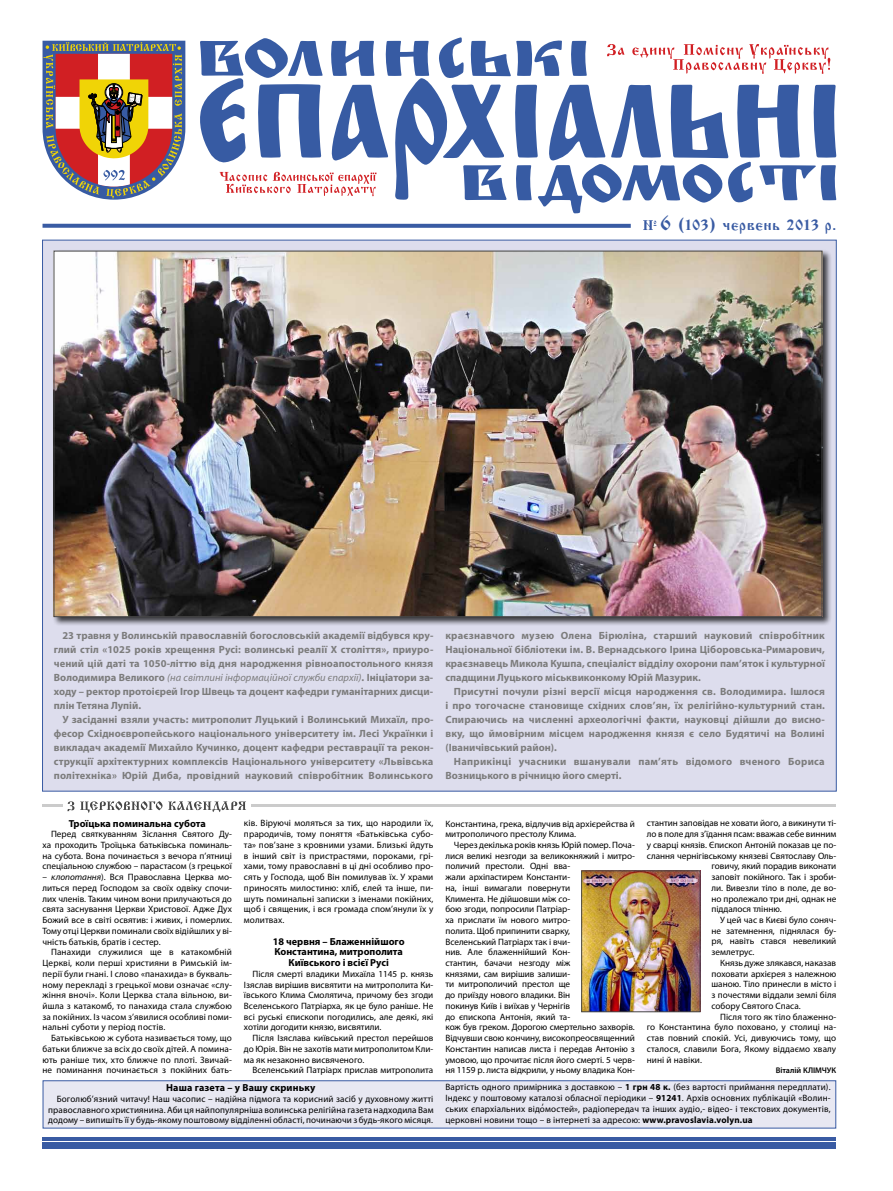
<style>
.page{position:relative;width:893px;height:1191px;background:#fff}
.page>*{position:absolute;margin:0;border:0;box-sizing:border-box;transform-origin:0 0}
.t1{font:15px "Izhitsa C";letter-spacing:.04em;color:#395ba3}
.t2{font:700 10.5px/14px "Myriad Pro";color:#7c7c7c;text-align:justify}
.t3{font:700 10.5px/14px "Myriad Pro";letter-spacing:.025em;color:#7c7c7c}
.t4{font:700 10.2px/10.7px "Myriad Pro";color:#000;text-align:center}
.t5{font:9.2px/10.7px "Myriad Pro";letter-spacing:-.005em;color:#000;text-align:justify}
.t6{font:600 8.2px "Myriad Pro";color:#000}
.s1{font-size:20px}
.s2{font-weight:400;font-style:italic}
.s3{font-style:italic}
.s4{font-weight:700}
</style>
<div class="page">
<svg style="left:607px;top:44px;width:223px;height:30px"></svg>
<svg style="left:200px;top:37px;width:387px;height:41px"></svg>
<svg style="left:467px;top:200px;width:369px;height:14px"></svg>
<svg style="left:200px;top:78px;width:636px;height:122px"></svg>
<svg style="left:220px;top:172px;width:156px;height:24px"></svg>
<svg style="left:43px;top:41px;width:142px;height:159px"></svg>
<div style="left:42px;top:240px;width:795px;height:551px;background:#dddded;border:1px solid #395ba3"></div>
<svg style="left:643px;top:220px;width:13px;height:10px"></svg>
<svg style="left:43px;top:224px;width:588px;height:4px;background:#4363a7"></svg>
<div style="left:43px;top:1080px;width:793px;height:48px;background:#e8e8f2;border:1px solid #395ba3"></div>
<div style="left:43px;top:1142px;width:793px;height:7px;background:#395ba3"></div>
<hr style="left:43px;top:1137px;width:793px;height:3px;background:#395ba3">
<div style="left:52px;top:249px;width:779px;height:377px;background:#000;opacity:.75"></div>
<img style="left:56px;top:253px;width:764px;height:362px">
<hr style="left:251px;top:804px;width:585px;height:3px;background:#cbcbcb">
<hr style="left:43px;top:804px;width:20px;height:3px;background:#cbcbcb">
<svg style="left:67px;top:801px;width:179px;height:12px"></svg>
<img style="left:583px;top:872px;width:115px;height:138px">
<div style="left:581px;top:870px;width:119px;height:142px;border:1px solid #464646"></div>
<h1 class="t1" style="left:660px;top:216px;width:178px"><span class="s1">6</span> (103) червень 2013 р.</h1>
<p class="t2" style="left:54px;top:628px;width:381px;text-indent:9px">23 травня у Волинській православній богословській академії відбувся кру&shy;глий стіл «1025 років хрещення Русі: волинські реалії X століття», приуро&shy;чений цій даті та 1050-літтю від дня народження рівноапостольного князя Володимира Великого <span class="s2">(на світлині інформаційної служби єпархії)</span>. Ініціатори за&shy;ходу – ректор протоієрей Ігор Швець та доцент кафедри гуманітарних дисци&shy;плін Тетяна Лупій.</p>
<p class="t2" style="left:54px;top:712px;width:381px;text-indent:9px">У засіданні взяли участь: митрополит Луцький і Волинський Михаїл, про&shy;фесор Східноєвропейського національного університету ім. Лесі Українки і викладач академії Михайло Кучинко, доцент кафедри реставрації та рекон&shy;струкції архітектурних комплексів Національного університету «Львівська політехніка» Юрій Диба, провідний науковий співробітник Волинського</p>
<p class="t2" style="left:445px;top:628px;width:381px">краєзнавчого музею Олена Бірюліна, старший науковий співробітник Національної бібліотеки ім. В. Вернадського Ірина Ціборовська-Римарович, краєзнавець Микола Кушпа, спеціаліст відділу охорони пам’яток і культурної спадщини Луцького міськвиконкому Юрій Мазурик.</p>
<p class="t2" style="left:445px;top:684px;width:381px;text-indent:9px">Присутні почули різні версії місця народження св. Володимира. Ішлося і про тогочасне становище східних слов’ян, їх релігійно-культурний стан.<br>Спираючись на численні археологічні факти, науковці дійшли до висно&shy;вку, що ймовірним місцем народження князя є село Будятичі на Волині (Іваничівський район).</p>
<p class="t3" style="left:445px;top:754px;width:381px;text-indent:9px">Наприкінці учасники вшанували пам’ять відомого вченого Бориса<br>Возницького в річницю його смерті.</p>
<p class="t4" style="left:69px;top:817px;width:138px">Троїцька поминальна субота</p>
<p class="t5" style="left:43px;top:828px;width:191px;text-indent:9px">Перед святкуванням Зіслання Святого Ду&shy;ха проходить Троїцька батьківська поминаль&shy;на субота. Вона починається з вечора п’ятниці спеціальною службою – парастасом (з грецької</p>
<p class="t5" style="left:43px;top:871px;width:191px">– <span class="s3">клопотання</span>). Вся Православна Церква мо&shy;литься перед Господом за своїх одвіку спочи&shy;лих членів. Таким чином вони прилучаються до свята заснування Церкви Христової. Адже Дух Божий все в світі освятив: і живих, і померлих.<br>Тому отці Церкви поминали своїх відійшлих у ві&shy;чність батьків, братів і сестер.</p>
<p class="t5" style="left:43px;top:946px;width:191px;text-indent:9px">Панахиди служилися ще в катакомбній Церкві, коли перші християни в Римській ім&shy;перії були гнані. І слово «панахида» в букваль&shy;ному перекладі з грецької мови означає «слу&shy;жіння вночі». Коли Церква стала вільною, ви&shy;йшла з катакомб, то панахида стала службою за покійних. Із часом з’явилися особливі поми&shy;нальні суботи у період постів.</p>
<p class="t5" style="left:43px;top:1032px;width:191px;text-indent:9px">Батьківською ж субота називається тому, що батьки ближче за всіх до своїх дітей. А помина&shy;ють раніше тих, хто ближче по плоті. Звичай&shy;не поминання починається з покійних бать-</p>
<p class="t5" style="left:244px;top:818px;width:191px">ків. Віруючі моляться за тих, що народили їх, прародичів, тому поняття «Батьківська субо&shy;та» пов’зане з кровними узами. Близькі йдуть в інший світ із пристрастями, пороками, грі&shy;хами, тому православні в ці дні особливо про&shy;сять у Господа, щоб Він помилував їх. У храми приносять милостиню: хліб, єлей та інше, пи&shy;шуть поминальні записки з іменами покійних, щоб і священик, і вся громада спом’янули їх у молитвах.</p>
<p class="t4" style="left:273px;top:935px;width:133px">18 червня – Блаженнійшого<br>Константина, митрополита<br>Київського і всієї Русі</p>
<p class="t5" style="left:244px;top:968px;width:191px;text-indent:9px">Після смерті владики Михаїла 1145 р. князь Ізяслав вирішив висвятити на митрополита Ки&shy;ївського Клима Смолятича, причому без згоди Вселенського Патріарха, як це було раніше. Не всі руські єпископи погодились, але деякі, які хотіли догодити князю, висвятили.</p>
<p class="t5" style="left:244px;top:1032px;width:191px;text-indent:9px">Після Ізяслава київський престол перейшов до Юрія. Він не захотів мати митрополитом Кли&shy;ма як незаконно висвяченого.</p>
<p class="t5" style="left:252px;top:1064px;width:182px">Вселенський Патріарх прислав митрополита</p>
<p class="t5" style="left:445px;top:818px;width:191px">Константина, грека, відлучив від архієрейства й митрополичого престолу Клима.</p>
<p class="t5" style="left:445px;top:839px;width:191px;text-align:left;text-indent:9px">Через декілька років князь Юрій помер. Поча&shy;лися великі незгоди за великокняжий і митро&shy;поличий престоли. Одні вва-<br>жали архіпастирем Константи-<br>на, інші вимагали повернути<br>Климента. Не дійшовши між со-<br>бою згоди, попросили Патріар-<br>ха прислати їм нового митро-<br>полита. Щоб припинити сварку,<br>Вселенський Патріарх так і вчи-<br>нив. Але блаженнійший Кон-<br>стантин, бачачи незгоду між<br>князями, сам вирішив залиши-<br>ти митрополичий престол ще<br>до приїзду нового владики. Він<br>покинув Київ і виїхав у Чернігів<br>до єпископа Антонія, який та-<br>кож був греком. Дорогою смертельно захворів.<br>Відчувши свою кончину, високопреосвященний Константин написав листа і передав Антонію з умовою, що прочитає після його смерті. 5 черв&shy;ня 1159 р. листа відкрили, у ньому владика Кон-</p>
<p class="t5" style="left:647px;top:818px;width:191px">стантин заповідав не ховати його, а викинути ті-</p>
<p class="t5" style="left:647px;top:828px;width:191px">ло в поле для з’їдання псам: вважав себе винним</p>
<p class="t5" style="left:647px;top:839px;width:191px">у сварці князів. Єпископ Антоній показав це по-</p>
<p class="t5" style="left:647px;top:850px;width:191px">слання чернігівському князеві Святославу Оль-</p>
<p class="t5" style="left:711px;top:860px;width:126px">говичу, який порадив виконати</p>
<p class="t5" style="left:711px;top:871px;width:126px">заповіт покійного. Так і зроби-</p>
<p class="t5" style="left:711px;top:882px;width:126px">ли. Вивезли тіло в поле, де во-</p>
<p class="t5" style="left:711px;top:893px;width:126px">но пролежало три дні, однак не</p>
<p class="t5" style="left:711px;top:903px;width:72px">піддалося тлінню.</p>
<p class="t5" style="left:720px;top:914px;width:118px">У цей час в Києві було соняч-</p>
<p class="t5" style="left:711px;top:925px;width:126px">не затемнення, піднялася бу-</p>
<p class="t5" style="left:711px;top:936px;width:126px">ря, навіть стався невеликий</p>
<p class="t5" style="left:711px;top:946px;width:44px">землетрус.</p>
<p class="t5" style="left:720px;top:957px;width:118px">Князь дуже злякався, наказав</p>
<p class="t5" style="left:711px;top:968px;width:126px">поховати архієрея з належною</p>
<p class="t5" style="left:711px;top:978px;width:126px">шаною. Тіло принесли в місто і</p>
<p class="t5" style="left:711px;top:989px;width:126px">з почестями віддали землі біля</p>
<p class="t5" style="left:711px;top:1000px;width:91px">собору Святого Спаса.</p>
<p class="t5" style="left:720px;top:1011px;width:118px">Після того як тіло блаженно-</p>
<p class="t5" style="left:647px;top:1021px;width:191px">го Константина було поховано, у столиці на-</p>
<p class="t5" style="left:647px;top:1032px;width:191px">став повний спокій. Усі, дивуючись тому, що</p>
<p class="t5" style="left:647px;top:1043px;width:191px">сталося, славили Бога, Якому віддаємо хвалу</p>
<p class="t5" style="left:647px;top:1054px;width:57px">нині й навіки.</p>
<p class="t6" style="left:776px;top:1065px;width:62px">Віталій КЛІМЧУК</p>
<p class="t4" style="left:166px;top:1082px;width:151px">Наша газета – у Вашу скриньку</p>
<p class="t5" style="left:48px;top:1093px;width:387px;text-indent:9px">Боголюб’язний читачу! Наш часопис – надійна підмога та корисний засіб у духовному житті православного християнина. Аби ця найпопулярніша волинська релігійна газета надходила Вам додому – випишіть її у будь-якому поштовому відділенні області, починаючи з будь-якого місяця.</p>
<p class="t5" style="left:445px;top:1081px;width:387px">Вартість одного примірника з доставкою – <span class="s4">1 грн 48 к.</span> (без вартості приймання передплати).<br>Індекс у поштовому каталозі обласної періодики – <span class="s4">91241</span>. Архів основних публікацій «Волин&shy;ських єпархіальних відо’мостей», радіопередач та інших аудіо,- відео- і текстових документів, церковні новини тощо – в інтернеті за адресою: <span class="s4">www.pravoslavia.volyn.ua</span></p>
</div>
